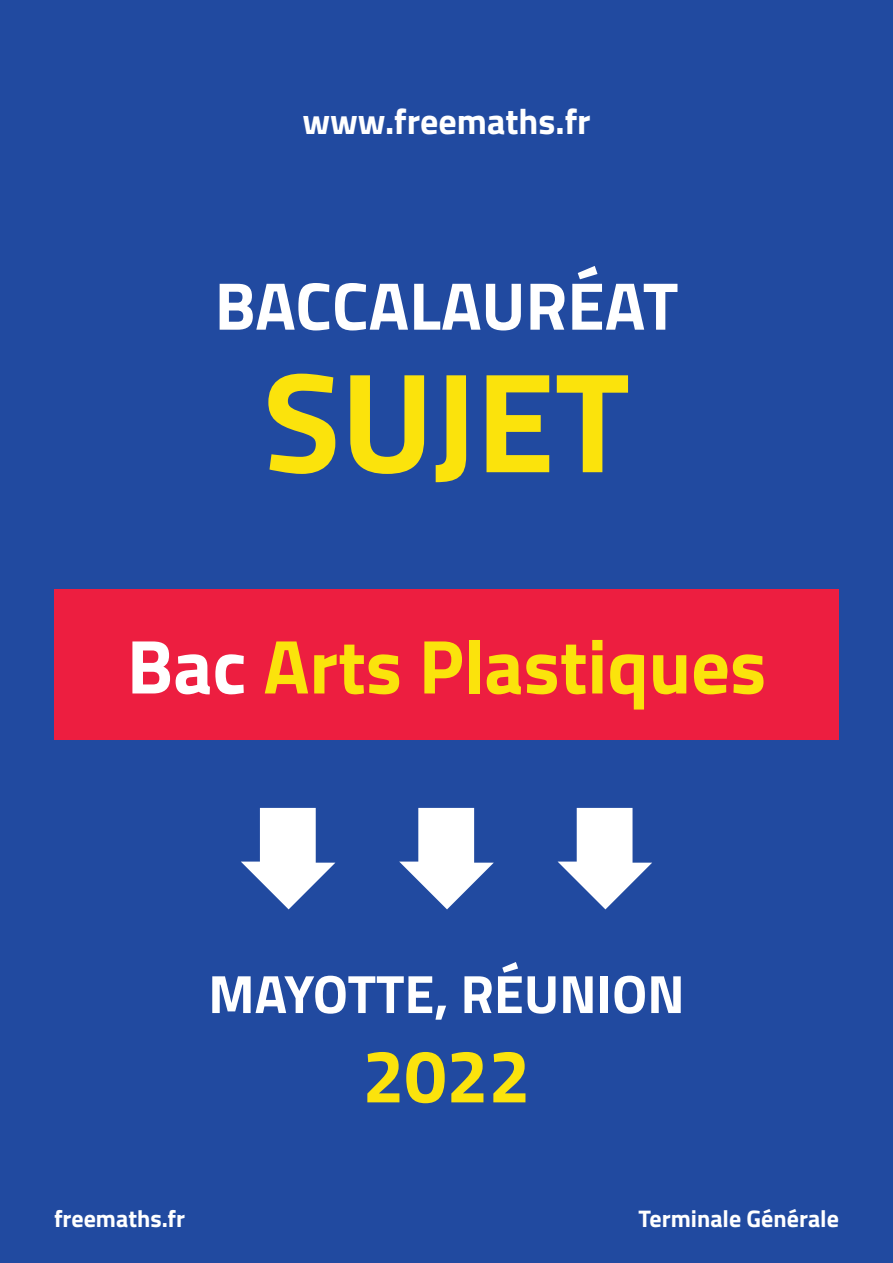
<style>
.page{position:relative;width:893px;height:1263px;background:#214aa0}
.page>*{position:absolute;margin:0;border:0;box-sizing:border-box;transform-origin:0 0}
.t1{font:700 142.5px "Titillium";color:#fbe30c}
.t2{font:700 76.5px "Titillium";color:#fbe30c}
.t3{font:700 75px "Titillium";color:#fbe30c}
.t4{font:700 67.5px "Titillium";color:#fff}
.t5{font:700 54px "Titillium";color:#fff}
.t6{font:700 36px "Titillium";color:#fff}
.t7{font:700 24px "Titillium";color:#fff}
.s1{color:#fff}
</style>
<div class="page">
<svg style="left:241px;top:808px;width:94px;height:101px"></svg>
<svg style="left:399px;top:808px;width:95px;height:101px"></svg>
<svg style="left:558px;top:808px;width:94px;height:101px"></svg>
<div style="left:54px;top:589px;width:785px;height:151px;background:#ed1e40"></div>
<h3 class="t6" style="left:302px;top:94px;width:290px">www.freemaths.fr</h3>
<h3 class="t4" style="left:215px;top:254px;width:465px">BACCALAURÉAT</h3>
<h1 class="t1" style="left:263px;top:313px;width:368px">SUJET</h1>
<h2 class="t2" style="left:127px;top:608px;width:641px"><span class="s1">Bac</span> Arts Plastiques</h2>
<p class="t5" style="left:208px;top:953px;width:478px">MAYOTTE, RÉUNION</p>
<h3 class="t3" style="left:362px;top:1019px;width:169px">2022</h3>
<p class="t7" style="left:54px;top:1200px;width:133px">freemaths.fr</p>
<p class="t7" style="left:639px;top:1200px;width:202px">Terminale Générale</p>
</div>
